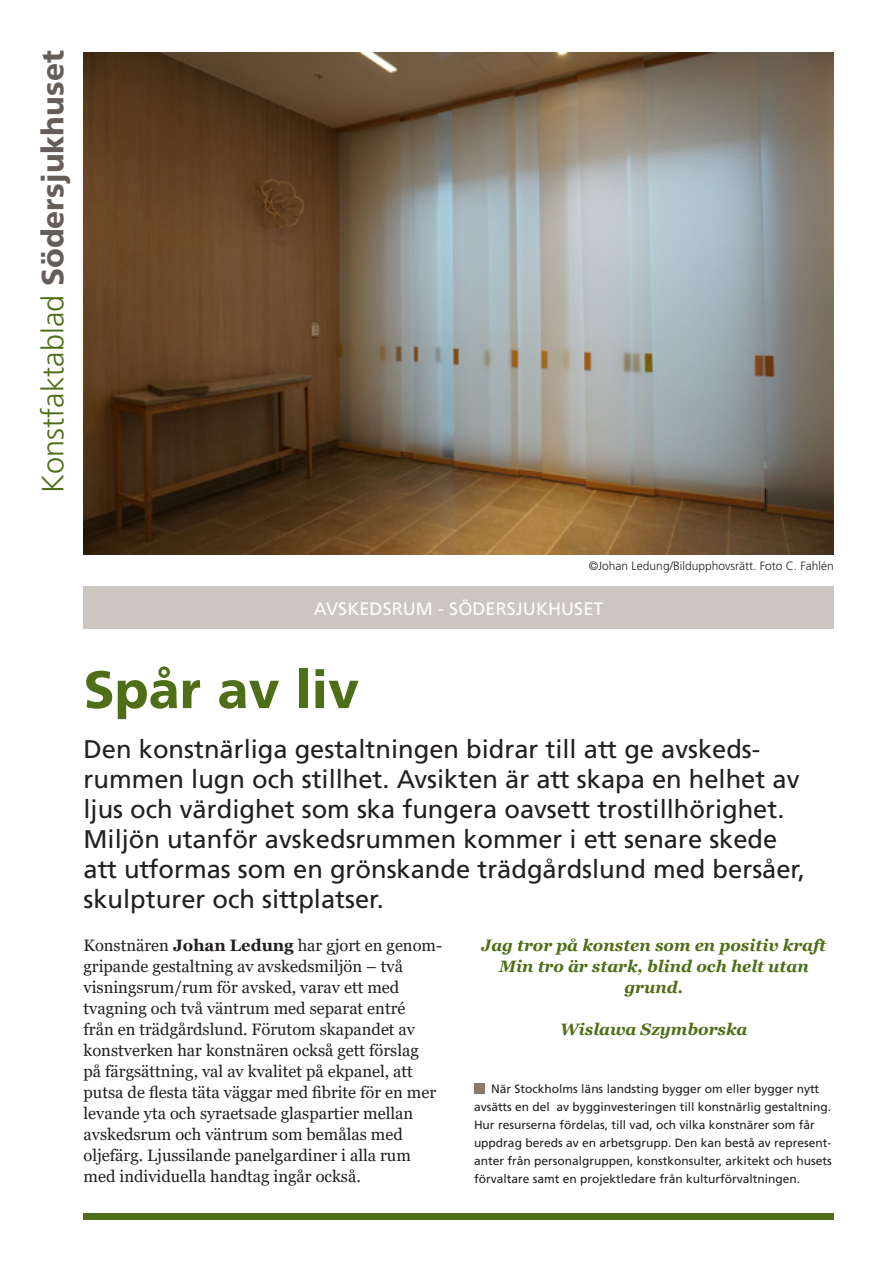
<style>
.page{position:relative;width:893px;height:1263px;background:#fff}
.page>*{position:absolute;margin:0;border:0;box-sizing:border-box;transform-origin:0 0}
.t1{font:800 52.65px "Frutiger SLLOTF";color:#4e6e17}
.t2{font:300 30.75px "Frutiger SLLOTF";color:#4e6e17}
.t3{font:25.5px/30px "Frutiger SLLOTF";color:#231f20}
.t4{font:18px "Frutiger SLLOTF";letter-spacing:.005em;color:#fff}
.t5{font:16.5px/21px "Georgia";color:#231f20}
.t6{font:italic 700 16.5px/21px "Georgia";color:#4e6e17;text-align:center}
.t7{font:12px/18px "Frutiger SLLOTF";color:#231f20}
.t8{font:300 12px "Frutiger SLLOTF";color:#231f20}
.s1{font-weight:800;color:#655d59}
.s2{font-weight:700}
</style>
<div class="page">
<div style="left:84px;top:586px;width:750px;height:42px;background:#ccc6c0"></div>
<img style="left:84px;top:53px;width:750px;height:502px">
<div style="left:84px;top:1213px;width:750px;height:6px;background:#4e6e17"></div>
<div style="left:474px;top:1083px;width:11px;height:10px;background:#8a7966"></div>
<p class="t2" style="left:35px;top:493px;width:444px;rotate:-90deg">Konstfaktablad <span class="s1">Södersjukhuset</span></p>
<p class="t8" style="left:589px;top:559px;width:247px">©Johan Ledung/Bildupphovsrätt. Foto C. Fahlén</p>
<p class="t4" style="left:314px;top:598px;width:291px">AVSKEDSRUM - SÖDERSJUKHUSET</p>
<p class="t1" style="left:84px;top:658px;width:277px">Spår av liv</p>
<p class="t3" style="left:84px;top:734px;width:723px">Den konstnärliga gestaltningen bidrar till att ge avskeds&shy;rummen lugn och stillhet. Avsikten är att skapa en helhet av ljus och värdighet som ska fungera oavsett trostillhörighet.<br>Miljön utanför avskedsrummen kommer i ett senare skede att utformas som en grönskande trädgårdslund med bersåer, skulpturer och sittplatser.</p>
<p class="t5" style="left:84px;top:935px;width:360px">Konstnären <span class="s2">Johan Ledung</span> har gjort en genom&shy;gripande gestaltning av avskedsmiljön – två visningsrum/rum för avsked, varav ett med tvagning och två väntrum med separat entré<br>från en trädgårdslund. Förutom skapandet av konstverken har konstnären också gett förslag<br>på färgsättning, val av kvalitet på ekpanel, att putsa de flesta täta väggar med fibrite för en mer levande yta och syraetsade glaspartier mellan avskedsrum och väntrum som bemålas med oljefärg. Ljussilande panelgardiner i alla rum med individuella handtag ingår också.</p>
<p class="t6" style="left:482px;top:934px;width:346px">Jag tror på konsten som en positiv kraft</p>
<p class="t6" style="left:499px;top:955px;width:311px">Min tro är stark, blind och helt utan grund.</p>
<p class="t6" style="left:560px;top:1018px;width:189px">Wislawa Szymborska</p>
<p class="t7" style="left:474px;top:1080px;width:359px;text-indent:17px">När Stockholms läns landsting bygger om eller bygger nytt avsätts en del av bygginvesteringen till konstnärlig gestaltning.<br>Hur resurserna fördelas, till vad, och vilka konstnärer som får</p>
<p class="t7" style="left:474px;top:1134px;width:359px">uppdrag bereds av en arbetsgrupp. Den kan bestå av represent&shy;anter från personalgruppen, konstkonsulter, arkitekt och husets</p>
<p class="t7" style="left:474px;top:1170px;width:328px">förvaltare samt en projektledare från kulturförvaltningen.</p>
</div>
